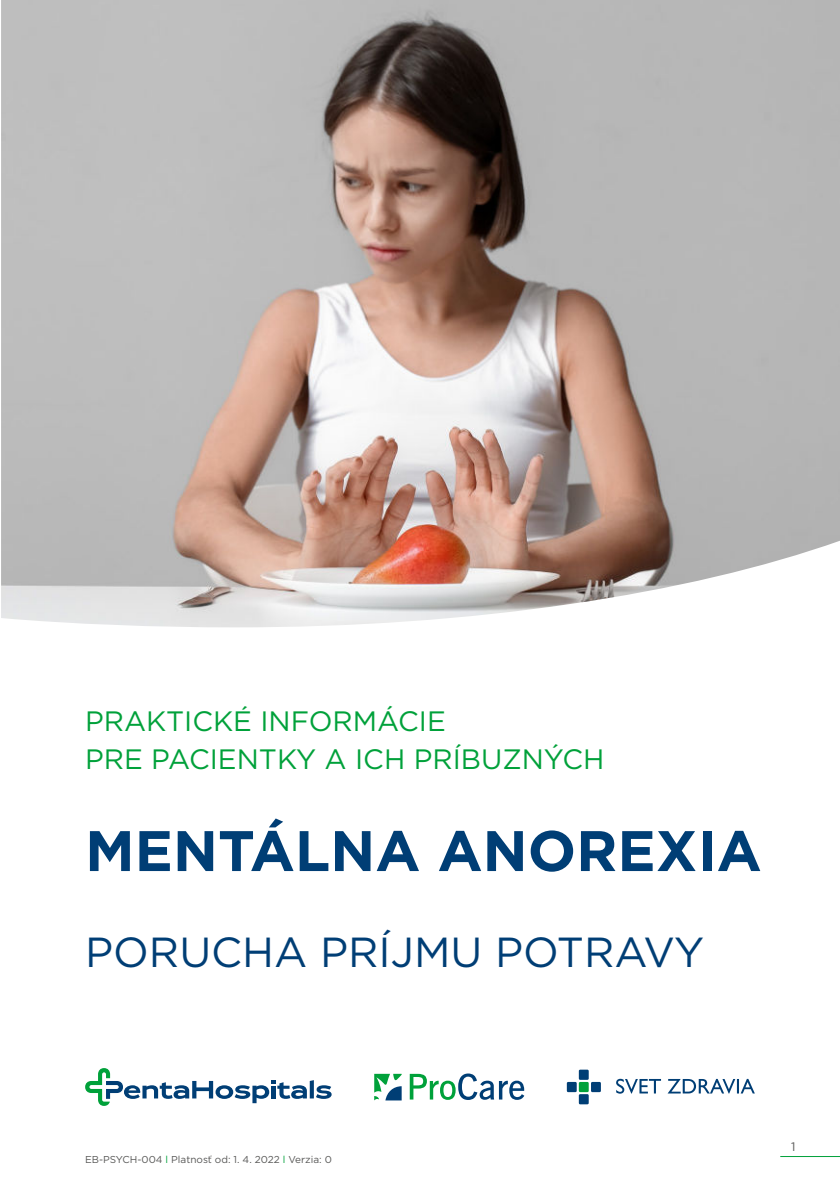
<style>
.page{position:relative;width:840px;height:1191px;background:#fff}
.page>*{position:absolute;margin:0;border:0;box-sizing:border-box;transform-origin:0 0}
.t1{font:700 57px "Gotham";color:#003e75}
.t2{font:42px "Gotham";color:#003e75}
.t3{font:28px/38px "Gotham";color:#00a13a}
.t4{font:12.2px "Gotham";color:#575756}
.t5{font:10px "Gotham";color:#575756}
.s1{color:#00a13a}
</style>
<div class="page">
<hr style="left:779px;top:1156px;width:60px;height:1px;background:#00a13a">
<img style="left:1px;top:0;width:838px;height:627px">
<svg style="left:85px;top:1068px;width:246px;height:38px"></svg>
<svg style="left:374px;top:1073px;width:27px;height:27px"></svg>
<svg style="left:409px;top:1073px;width:115px;height:27px"></svg>
<svg style="left:616px;top:1078px;width:138px;height:15px"></svg>
<div style="left:578px;top:1069px;width:10px;height:10px;background:#003e75"></div>
<div style="left:578px;top:1082px;width:10px;height:10px;background:#00a13a"></div>
<div style="left:590px;top:1082px;width:10px;height:10px;background:#003e75"></div>
<div style="left:566px;top:1082px;width:10px;height:10px;background:#003e75"></div>
<div style="left:578px;top:1094px;width:10px;height:10px;background:#003e75"></div>
<p class="t3" style="left:85px;top:702px;width:520px">PRAKTICKÉ INFORMÁCIE<br>PRE PACIENTKY A ICH PRÍBUZNÝCH</p>
<h1 class="t1" style="left:85px;top:818px;width:677px">MENTÁLNA ANOREXIA</h1>
<h2 class="t2" style="left:85px;top:929px;width:620px">PORUCHA PRÍJMU POTRAVY</h2>
<p class="t5" style="left:85px;top:1153px;width:248px">EB-PSYCH-004 <span class="s1">l</span> Platnosť od: 1. 4. 2022 <span class="s1">l</span> Verzia: 0</p>
<p class="t4" style="left:790px;top:1139px;width:6px">1</p>
</div>
